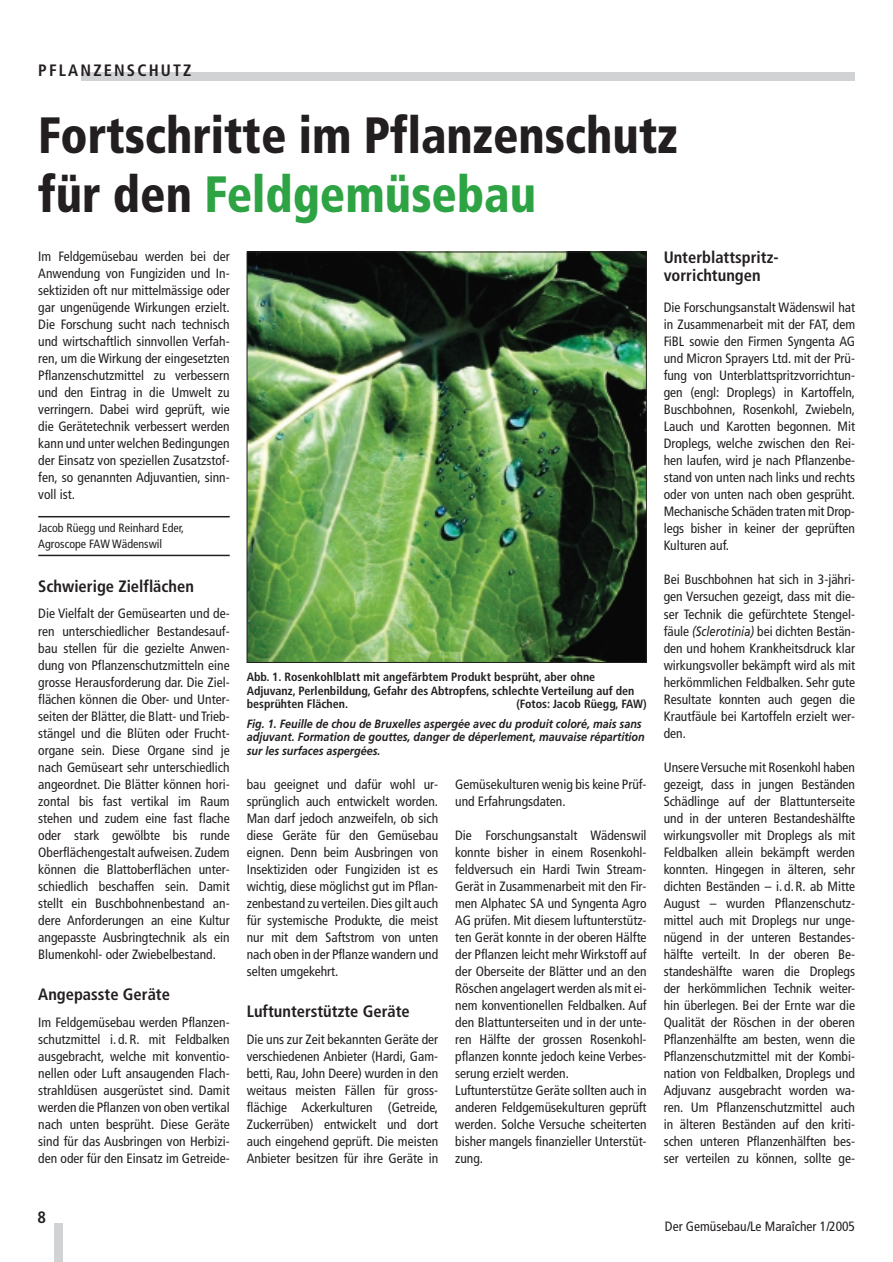
<style>
.page{position:relative;width:893px;height:1262px;background:#fff}
.page>*{position:absolute;margin:0;border:0;box-sizing:border-box;transform-origin:0 0}
.t1{font:900 condensed 51px/58.5px "Frutiger";color:#231f20;scale:.93 1}
.t2{font:700 condensed 16.5px/18px "Frutiger";color:#231f20}
.t3{font:700 condensed 16.5px "Frutiger";letter-spacing:.13em;color:#231f20}
.t4{font:condensed 13.5px/17px "Frutiger";color:#231f20;text-align:justify}
.t5{font:700 condensed 12px/13.5px "Frutiger";color:#231f20}
.t6{font:italic 700 12px/13.5px "Frutiger";color:#231f20;scale:.9 1}
.t7{font:condensed 12px/15.9px "Frutiger";color:#231f20}
.s1{color:#2da343}
.s2{font-style:italic;font-stretch:normal}
</style>
<div class="page">
<hr style="left:38px;top:516px;width:192px;height:1px;background:#231f20">
<hr style="left:38px;top:554px;width:192px;height:2px;background:#231f20">
<div style="left:54px;top:1223px;width:9px;height:38px;background:#d1d2d4"></div>
<div style="left:81px;top:73px;width:774px;height:8px;background:#d1d2d4"></div>
<img style="left:249px;top:254px;width:395px;height:407px">
<p class="t3" style="left:38px;top:64px;width:155px">PFLANZENSCHUTZ</p>
<h1 class="t1" style="left:38px;top:110px;width:689px">Fortschritte im Pflanzenschutz für den <span class="s1">Feldgemüsebau</span></h1>
<p class="t4" style="left:38px;top:249px;width:193px">Im Feldgemüsebau werden bei der Anwendung von Fungiziden und In&shy;sektiziden oft nur mittelmässige oder gar ungenügende Wirkungen erzielt.<br>Die Forschung sucht nach technisch und wirtschaftlich sinnvollen Verfah&shy;ren, um die Wirkung der eingesetzten Pflanzenschutzmittel zu verbessern und den Eintrag in die Umwelt zu verringern. Dabei wird geprüft, wie die Gerätetechnik verbessert werden kann und unter welchen Bedingungen der Einsatz von speziellen Zusatzstof&shy;fen, so genannten Adjuvantien, sinn&shy;voll ist.</p>
<p class="t7" style="left:38px;top:521px;width:147px">Jacob Rüegg und Reinhard Eder,<br>Agroscope FAW Wädenswil</p>
<p class="t2" style="left:38px;top:578px;width:157px">Schwierige Zielflächen</p>
<p class="t4" style="left:38px;top:606px;width:193px">Die Vielfalt der Gemüsearten und de&shy;ren unterschiedlicher Bestandesauf&shy;bau stellen für die gezielte Anwen&shy;dung von Pflanzenschutzmitteln eine grosse Herausforderung dar. Die Ziel&shy;flächen können die Ober- und Unter&shy;seiten der Blätter, die Blatt- und Trieb&shy;stängel und die Blüten oder Frucht&shy;organe sein. Diese Organe sind je nach Gemüseart sehr unterschiedlich angeordnet. Die Blätter können hori&shy;zontal bis fast vertikal im Raum stehen und zudem eine fast flache oder stark gewölbte bis runde Oberflächengestalt aufweisen. Zudem können die Blattoberflächen unter&shy;schiedlich beschaffen sein. Damit stellt ein Buschbohnenbestand an&shy;dere Anforderungen an eine Kultur angepasste Ausbringtechnik als ein Blumenkohl- oder Zwiebelbestand.</p>
<p class="t2" style="left:38px;top:987px;width:133px">Angepasste Geräte</p>
<p class="t4" style="left:38px;top:1014px;width:193px">Im Feldgemüsebau werden Pflanzen&shy;schutzmittel i. d. R. mit Feldbalken ausgebracht, welche mit konventio&shy;nellen oder Luft ansaugenden Flach&shy;strahldüsen ausgerüstet sind. Damit werden die Pflanzen von oben vertikal nach unten besprüht. Diese Geräte sind für das Ausbringen von Herbizi&shy;den oder für den Einsatz im Getreide-</p>
<p class="t5" style="left:247px;top:671px;width:389px">Abb. 1. Rosenkohlblatt mit angefärbtem Produkt besprüht, aber ohne<br>Adjuvanz, Perlenbildung, Gefahr des Abtropfens, schlechte Verteilung auf den besprühten Flächen.</p>
<p class="t5" style="left:516px;top:698px;width:132px">(Fotos: Jacob Rüegg, FAW)</p>
<p class="t6" style="left:247px;top:717px;width:444px">Fig. 1. Feuille de chou de Bruxelles aspergée avec du produit coloré, mais sans adjuvant. Formation de gouttes, danger de déperlement, mauvaise répartition sur les surfaces aspergées.</p>
<p class="t4" style="left:247px;top:776px;width:193px">bau geeignet und dafür wohl ur&shy;sprünglich auch entwickelt worden.<br>Man darf jedoch anzweifeln, ob sich diese Geräte für den Gemüsebau eignen. Denn beim Ausbringen von Insektiziden oder Fungiziden ist es wichtig, diese möglichst gut im Pflan&shy;zenbestand zu verteilen. Dies gilt auch für systemische Produkte, die meist nur mit dem Saftstrom von unten nach oben in der Pflanze wandern und selten umgekehrt.</p>
<p class="t2" style="left:247px;top:1004px;width:164px">Luftunterstützte Geräte</p>
<p class="t4" style="left:247px;top:1031px;width:193px">Die uns zur Zeit bekannten Geräte der verschiedenen Anbieter (Hardi, Gam&shy;betti, Rau, John Deere) wurden in den weitaus meisten Fällen für gross&shy;flächige Ackerkulturen (Getreide, Zuckerrüben) entwickelt und dort auch eingehend geprüft. Die meisten Anbieter besitzen für ihre Geräte in</p>
<p class="t4" style="left:455px;top:776px;width:193px">Gemüsekulturen wenig bis keine Prüf&shy;und Erfahrungsdaten.</p>
<p class="t4" style="left:455px;top:827px;width:193px;text-align:left">Die Forschungsanstalt Wädenswil konnte bisher in einem Rosenkohl&shy;feldversuch ein Hardi Twin Stream-Gerät in Zusammenarbeit mit den Fir&shy;men Alphatec SA und Syngenta Agro AG prüfen. Mit diesem luftunterstütz&shy;ten Gerät konnte in der oberen Hälfte der Pflanzen leicht mehr Wirkstoff auf der Oberseite der Blätter und an den Röschen angelagert werden als mit ei&shy;nem konventionellen Feldbalken. Auf den Blattunterseiten und in der unte&shy;ren Hälfte der grossen Rosenkohl&shy;pflanzen konnte jedoch keine Verbes&shy;serung erzielt werden.<br>Luftunterstütze Geräte sollten auch in anderen Feldgemüsekulturen geprüft werden. Solche Versuche scheiterten bisher mangels finanzieller Unterstüt&shy;zung.</p>
<p class="t2" style="left:663px;top:250px;width:116px">Unterblattspritz&shy;vorrichtungen</p>
<p class="t4" style="left:663px;top:300px;width:193px">Die Forschungsanstalt Wädenswil hat in Zusammenarbeit mit der FAT, dem FiBL sowie den Firmen Syngenta AG und Micron Sprayers Ltd. mit der Prü&shy;fung von Unterblattspritzvorrichtun&shy;gen (engl: Droplegs) in Kartoffeln, Buschbohnen, Rosenkohl, Zwiebeln, Lauch und Karotten begonnen. Mit Droplegs, welche zwischen den Rei&shy;hen laufen, wird je nach Pflanzenbe&shy;stand von unten nach links und rechts oder von unten nach oben gesprüht.<br>Mechanische Schäden traten mit Drop&shy;legs bisher in keiner der geprüften Kulturen auf.</p>
<p class="t4" style="left:663px;top:572px;width:193px">Bei Buschbohnen hat sich in 3-jähri&shy;gen Versuchen gezeigt, dass mit die&shy;ser Technik die gefürchtete Stengel&shy;fäule <span class="s2">(Sclerotinia)</span> bei dichten Bestän&shy;den und hohem Krankheitsdruck klar wirkungsvoller bekämpft wird als mit herkömmlichen Feldbalken. Sehr gute Resultate konnten auch gegen die Krautfäule bei Kartoffeln erzielt wer&shy;den.</p>
<p class="t4" style="left:663px;top:759px;width:193px">Unsere Versuche mit Rosenkohl haben gezeigt, dass in jungen Beständen Schädlinge auf der Blattunterseite und in der unteren Bestandeshälfte wirkungsvoller mit Droplegs als mit Feldbalken allein bekämpft werden konnten. Hingegen in älteren, sehr dichten Beständen – i. d. R. ab Mitte August – wurden Pflanzenschutz&shy;mittel auch mit Droplegs nur unge&shy;nügend in der unteren Bestandes&shy;hälfte verteilt. In der oberen Be&shy;standeshälfte waren die Droplegs der herkömmlichen Technik weiter&shy;hin überlegen. Bei der Ernte war die Qualität der Röschen in der oberen Pflanzenhälfte am besten, wenn die Pflanzenschutzmittel mit der Kombi&shy;nation von Feldbalken, Droplegs und Adjuvanz ausgebracht worden wa&shy;ren. Um Pflanzenschutzmittel auch in älteren Beständen auf den kriti&shy;schen unteren Pflanzenhälften bes&shy;ser verteilen zu können, sollte ge-</p>
<p class="t2" style="left:38px;top:1209px;width:10px">8</p>
<p class="t4" style="left:665px;top:1218px;width:192px">Der Gemüsebau/Le Maraîcher 1/2005</p>
</div>
